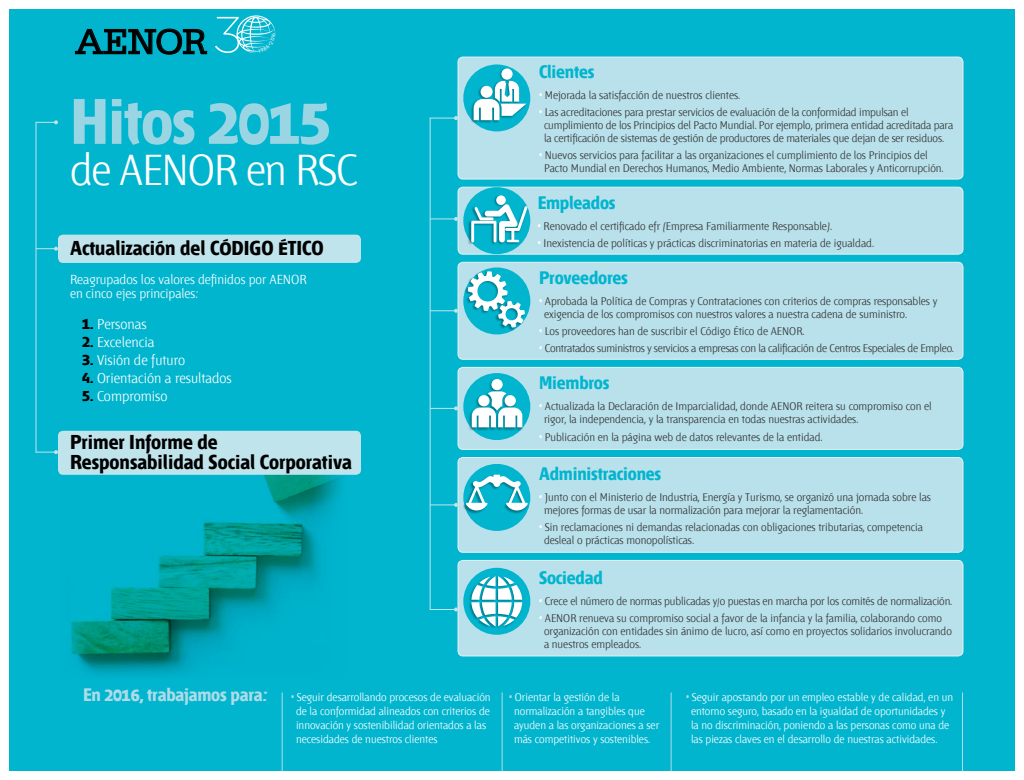
<style>
.page{position:relative;width:1024px;height:780px;background:#fff}
.page>*{position:absolute;margin:0;border:0;box-sizing:border-box;transform-origin:0 0}
.t1{font:700 64px "AENOR Fontana ND";letter-spacing:-.02em;color:#9ad5e3}
.t2{font:43px "AENOR Fontana ND";letter-spacing:-.03em;color:#fff}
.t3{font:37.1px "Serifa Std";letter-spacing:-.03em;color:#000}
.t4{font:700 20px/20px "AENOR Fontana ND";color:#000}
.t5{font:700 18px "AENOR Fontana ND";letter-spacing:-.01em;color:#01b5cf}
.t6{font:700 18px "AENOR Fontana ND";letter-spacing:-.01em;color:#addce8}
.t7{font:14px "AENOR Fontana ND";color:#fff}
.t8{font:13px/14px "AENOR Fontana ND";color:#fff}
.t9{font:11px/13px "AENOR Fontana ND";color:#333}
.t10{font:11px/14px "AENOR Fontana ND";color:#fff}
.t11{font:11px "AENOR Fontana ND";letter-spacing:-.02em;color:#333}
.t12{font:300 5.3px "Delta";color:#fff}
.s1{font-weight:700;font-size:16px;color:#000}
.s2{color:#fff}
.s3{color:#addce8}
</style>
<div class="page">
<div style="left:4px;top:4px;width:1016px;height:772px;background:#01b5cf"></div>
<div style="left:0;top:0;width:1024px;height:780px;border:9px solid #fff"></div>
<img style="left:71px;top:475px;width:271px;height:200px">
<div style="left:458px;top:560px;width:505px;height:96px;background:#b9e1eb;border-radius:5px"></div>
<div style="left:458px;top:560px;width:506px;height:96px;border:1px solid #e1f2f6;border-radius:5px"></div>
<div style="left:458px;top:367px;width:505px;height:82px;background:#b9e1eb;border-radius:5px"></div>
<div style="left:458px;top:367px;width:506px;height:83px;border:1px solid #e1f2f6;border-radius:5px"></div>
<div style="left:458px;top:262px;width:505px;height:97px;background:#b9e1eb;border-radius:5px"></div>
<div style="left:458px;top:262px;width:506px;height:98px;border:1px solid #e1f2f6;border-radius:5px"></div>
<div style="left:458px;top:57px;width:505px;height:122px;background:#b9e1eb;border-radius:5px"></div>
<div style="left:458px;top:57px;width:506px;height:123px;border:1px solid #e1f2f6;border-radius:5px"></div>
<div style="left:458px;top:187px;width:505px;height:67px;background:#b9e1eb;border-radius:5px"></div>
<div style="left:458px;top:187px;width:506px;height:68px;border:1px solid #e1f2f6;border-radius:5px"></div>
<div style="left:458px;top:458px;width:505px;height:94px;background:#b9e1eb;border-radius:5px"></div>
<div style="left:458px;top:457px;width:506px;height:96px;border:1px solid #e1f2f6;border-radius:5px"></div>
<div style="left:58px;top:235px;width:303px;height:28px;background:#c0e4ec;border-radius:5px"></div>
<div style="left:58px;top:431px;width:303px;height:44px;background:#c0e4ec;border-radius:5px"></div>
<svg style="left:37px;top:247px;width:21px;height:4px"></svg>
<svg style="left:36px;top:120px;width:22px;height:4px"></svg>
<svg style="left:430px;top:116px;width:28px;height:4px"></svg>
<svg style="left:431px;top:217px;width:27px;height:4px"></svg>
<svg style="left:431px;top:309px;width:27px;height:4px"></svg>
<svg style="left:431px;top:406px;width:27px;height:4px"></svg>
<svg style="left:431px;top:503px;width:27px;height:4px"></svg>
<svg style="left:431px;top:607px;width:27px;height:4px"></svg>
<hr style="left:36px;top:122px;width:1px;height:331px;background:#c0e4ec">
<hr style="left:430px;top:118px;width:1px;height:492px;background:#c0e4ec">
<svg style="left:36px;top:450px;width:22px;height:4px"></svg>
<hr style="left:282px;top:692px;width:1px;height:79px;background:#addce8">
<hr style="left:502px;top:692px;width:1px;height:79px;background:#addce8">
<hr style="left:671px;top:692px;width:1px;height:79px;background:#addce8">
<hr style="left:962px;top:692px;width:1px;height:79px;background:#addce8">
<div style="left:463px;top:64px;width:67px;height:67px;background:#01b5cf;border-radius:50%"></div>
<div style="left:463px;top:187px;width:67px;height:67px;background:#01b5cf;border-radius:50%"></div>
<div style="left:463px;top:267px;width:67px;height:67px;background:#01b5cf;border-radius:50%"></div>
<div style="left:463px;top:373px;width:67px;height:67px;background:#01b5cf;border-radius:50%"></div>
<div style="left:463px;top:464px;width:67px;height:67px;background:#01b5cf;border-radius:50%"></div>
<div style="left:463px;top:568px;width:67px;height:67px;background:#01b5cf;border-radius:50%"></div>
<div style="left:470px;top:68px;width:57px;height:56px;background:#000;opacity:.35"></div>
<svg style="left:474px;top:68px;width:52px;height:52px"></svg>
<div style="left:468px;top:195px;width:60px;height:51px;background:#000;opacity:.35"></div>
<svg style="left:471px;top:195px;width:57px;height:47px"></svg>
<div style="left:464px;top:271px;width:44px;height:43px;background:#000;opacity:.35"></div>
<div style="left:495px;top:300px;width:30px;height:31px;background:#000;opacity:.35"></div>
<svg style="left:468px;top:271px;width:57px;height:57px"></svg>
<div style="left:468px;top:378px;width:55px;height:53px;background:#000;opacity:.35"></div>
<svg style="left:472px;top:379px;width:50px;height:48px"></svg>
<div style="left:463px;top:474px;width:65px;height:40px;background:#000;opacity:.35"></div>
<svg style="left:466px;top:475px;width:62px;height:35px"></svg>
<div style="left:468px;top:576px;width:55px;height:54px;background:#000;opacity:.35"></div>
<svg style="left:471px;top:576px;width:51px;height:50px"></svg>
<svg style="left:75px;top:29px;width:132px;height:25px"></svg>
<svg style="left:215px;top:15px;width:60px;height:38px"></svg>
<h3 class="t3" style="left:75px;top:21px;width:134px">AENOR</h3>
<p class="t12" style="left:270px;top:36px;width:5px;rotate:-90deg">6</p>
<h1 class="t1" style="left:70px;top:92px;width:263px">Hitos 2015</h1>
<h2 class="t2" style="left:70px;top:150px;width:289px">de AENOR en RSC</h2>
<h3 class="t4" style="left:70px;top:239px;width:255px">Actualización del CÓDIGO ÉTICO</h3>
<p class="t8" style="left:70px;top:273px;width:238px">Reagrupados los valores definidos por AENOR en cinco ejes principales:</p>
<p class="t7" style="left:82px;top:317px;width:66px"><span class="s1">1.</span> Personas</p>
<p class="t7" style="left:82px;top:335px;width:74px"><span class="s1">2.</span> Excelencia</p>
<p class="t7" style="left:82px;top:353px;width:105px"><span class="s1">3.</span> Visión de futuro</p>
<p class="t7" style="left:82px;top:371px;width:151px"><span class="s1">4.</span> Orientación a resultados</p>
<p class="t7" style="left:82px;top:389px;width:87px"><span class="s1">5.</span> Compromiso</p>
<h3 class="t4" style="left:70px;top:433px;width:284px">Primer Informe de<br>Responsabilidad Social Corporativa</h3>
<h3 class="t5" style="left:539px;top:63px;width:57px">Clientes</h3>
<p class="t9" style="left:539px;top:89px;width:202px"><span class="s2">•</span> Mejorada la satisfacción de nuestros clientes.</p>
<p class="t9" style="left:544px;top:106px;width:411px;text-indent:-5px"><span class="s2">•</span> Las acreditaciones para prestar servicios de evaluación de la conformidad impulsan el cumplimiento de los Principios del Pacto Mundial. Por ejemplo, primera entidad acreditada para la certificación de sistemas de gestión de productores de materiales que dejan de ser residuos.</p>
<p class="t9" style="left:544px;top:149px;width:401px;text-indent:-5px"><span class="s2">•</span> Nuevos servicios para facilitar a las organizaciones el cumplimiento de los Principios del<br>Pacto Mundial en Derechos Humanos, Medio Ambiente, Normas Laborales y Anticorrupción.</p>
<h3 class="t5" style="left:538px;top:194px;width:79px">Empleados</h3>
<p class="t9" style="left:538px;top:221px;width:296px"><span class="s2">•</span> Renovado el certificado efr (Empresa Familiarmente Responsable).</p>
<p class="t9" style="left:538px;top:238px;width:338px"><span class="s2">•</span> Inexistencia de políticas y prácticas discriminatorias en materia de igualdad.</p>
<h3 class="t5" style="left:539px;top:269px;width:90px">Proveedores</h3>
<p class="t9" style="left:544px;top:295px;width:395px;text-indent:-5px"><span class="s2">•</span> Aprobada la Política de Compras y Contrataciones con criterios de compras responsables y exigencia de los compromisos con nuestros valores a nuestra cadena de suministro.</p>
<p class="t9" style="left:539px;top:325px;width:267px"><span class="s2">•</span> Los proveedores han de suscribir el Código Ético de AENOR.</p>
<p class="t11" style="left:539px;top:343px;width:416px"><span class="s2">•</span> Contratados suministros y servicios a empresas con la calificación de Centros Especiales de Empleo.</p>
<h3 class="t5" style="left:539px;top:375px;width:72px">Miembros</h3>
<p class="t9" style="left:544px;top:401px;width:389px;text-indent:-5px"><span class="s2">•</span> Actualizada la Declaración de Imparcialidad, donde AENOR reitera su compromiso con el rigor, la independencia, y la transparencia en todas nuestras actividades.</p>
<p class="t9" style="left:539px;top:432px;width:285px"><span class="s2">•</span> Publicación en la página web de datos relevantes de la entidad.</p>
<h3 class="t5" style="left:539px;top:466px;width:124px">Administraciones</h3>
<p class="t9" style="left:544px;top:492px;width:389px;text-indent:-5px"><span class="s2">•</span> Junto con el Ministerio de Industria, Energía y Turismo, se organizó una jornada sobre las mejores formas de usar la normalización para mejorar la reglamentación.</p>
<p class="t9" style="left:544px;top:522px;width:381px;text-indent:-5px"><span class="s2">•</span> Sin reclamaciones ni demandas relacionadas con obligaciones tributarias, competencia desleal o prácticas monopolísticas.</p>
<h3 class="t5" style="left:539px;top:569px;width:65px">Sociedad</h3>
<p class="t9" style="left:539px;top:595px;width:415px"><span class="s2">•</span> Crece el número de normas publicadas y/o puestas en marcha por los comités de normalización.</p>
<p class="t9" style="left:544px;top:612px;width:409px;text-indent:-5px"><span class="s2">•</span> AENOR renueva su compromiso social a favor de la infancia y la familia, colaborando como organización con entidades sin ánimo de lucro, así como en proyectos solidarios involucrando a nuestros empleados.</p>
<h3 class="t6" style="left:83px;top:686px;width:186px">En 2016, trabajamos para:</h3>
<p class="t10" style="left:296px;top:691px;width:196px;text-indent:-5px"><span class="s3">•</span> Seguir desarrollando procesos de evaluación de la conformidad alineados con criterios de innovación y sostenibilidad orientados a las necesidades de nuestros clientes</p>
<p class="t10" style="left:514px;top:691px;width:147px;text-indent:-5px"><span class="s3">•</span> Orientar la gestión de la normalización a tangibles que ayuden a las organizaciones a ser más competitivos y sostenibles.</p>
<p class="t10" style="left:691px;top:691px;width:264px;text-indent:-5px"><span class="s3">•</span> Seguir apostando por un empleo estable y de calidad, en un entorno seguro, basado en la igualdad de oportunidades y la no discriminación, poniendo a las personas como una de las piezas claves en el desarrollo de nuestras actividades.</p>
</div>
